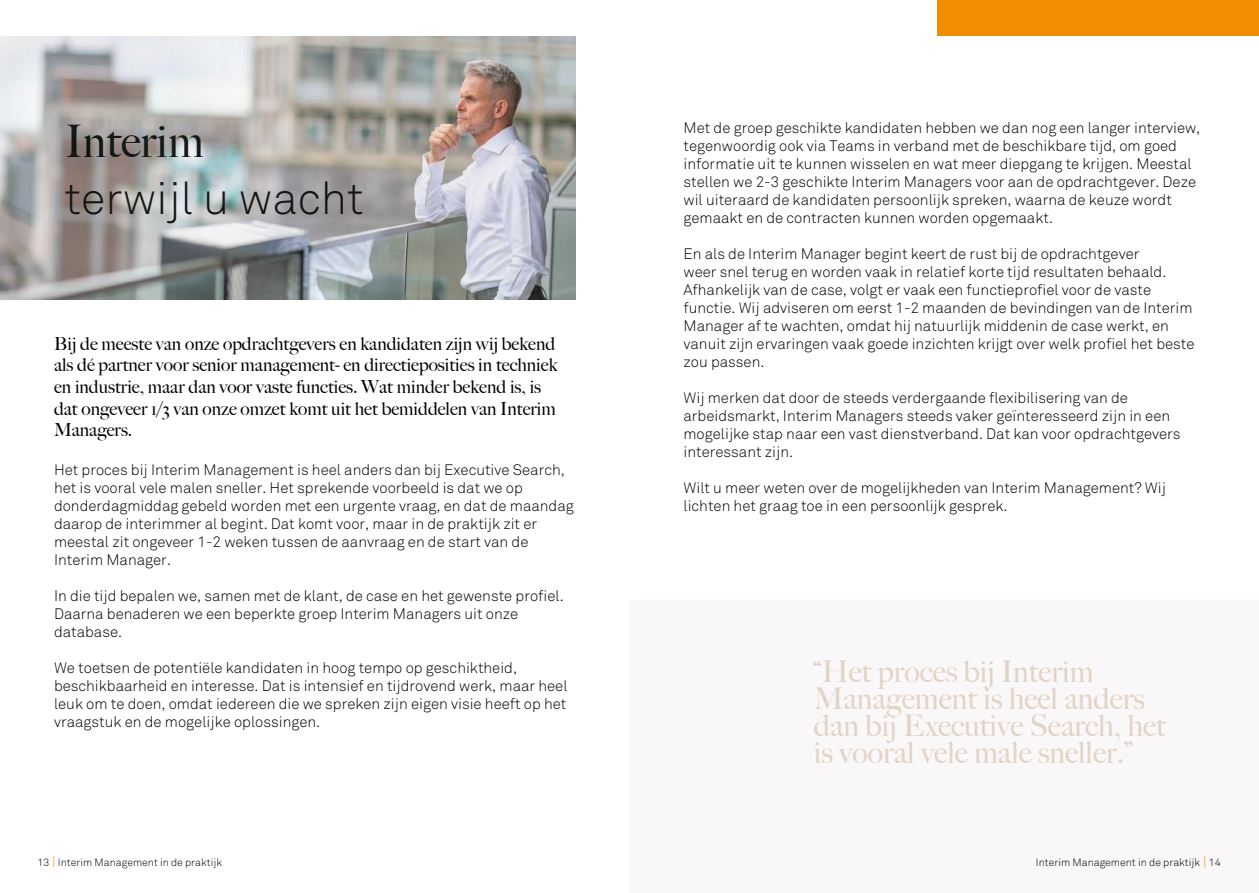
<style>
.page{position:relative;width:1259px;height:893px;background:#fff}
.page>*{position:absolute;margin:0;border:0;box-sizing:border-box;transform-origin:0 0}
.t1{font:300 45px "Akkurat";color:#000}
.t2{font:500 45px "Big Caslon";color:#000}
.t3{font:500 30px/27px "Big Caslon";color:#e2d3c7}
.t4{font:500 18px/21.6px "Big Caslon";color:#000}
.t5{font:300 15px/18px "Akkurat";color:#000}
.t6{font:300 10.5px "Akkurat";color:#000}
.s1{font-size:13.5px;color:#f28c00}
</style>
<div class="page">
<div style="left:629px;top:600px;width:630px;height:293px;background:#f9f7f7"></div>
<img style="left:0;top:37px;width:576px;height:263px">
<div style="left:937px;top:0;width:322px;height:35px;background:#f28c00"></div>
<h1 class="t2" style="left:65px;top:104px;width:140px">Interim</h1>
<p class="t5" style="left:683px;top:119px;width:518px">Met de groep geschikte kandidaten hebben we dan nog een langer interview, tegenwoordig ook via Teams in verband met de beschikbare tijd, om goed informatie uit te kunnen wisselen en wat meer diepgang te krijgen. Meestal stellen we 2-3 geschikte Interim Managers voor aan de opdrachtgever. Deze wil uiteraard de kandidaten persoonlijk spreken, waarna de keuze wordt gemaakt en de contracten kunnen worden opgemaakt.</p>
<p class="t5" style="left:683px;top:245px;width:512px">En als de Interim Manager begint keert de rust bij de opdrachtgever<br>weer snel terug en worden vaak in relatief korte tijd resultaten behaald.<br>Afhankelijk van de case, volgt er vaak een functieprofiel voor de vaste functie. Wij adviseren om eerst 1-2 maanden de bevindingen van de Interim Manager af te wachten, omdat hij natuurlijk middenin de case werkt, en vanuit zijn ervaringen vaak goede inzichten krijgt over welk profiel het beste zou passen.</p>
<p class="t5" style="left:683px;top:389px;width:498px">Wij merken dat door de steeds verdergaande flexibilisering van de arbeidsmarkt, Interim Managers steeds vaker geïnteresseerd zijn in een mogelijke stap naar een vast dienstverband. Dat kan voor opdrachtgevers interessant zijn.</p>
<p class="t5" style="left:683px;top:479px;width:484px">Wilt u meer weten over de mogelijkheden van Interim Management? Wij lichten het graag toe in een persoonlijk gesprek.</p>
<h1 class="t1" style="left:65px;top:172px;width:300px">terwijl u wacht</h1>
<p class="t4" style="left:54px;top:332px;width:505px">Bij de meeste van onze opdrachtgevers en kandidaten zijn wij bekend als dé partner voor senior management- en directieposities in techniek en industrie, maar dan voor vaste functies. Wat minder bekend is, is dat ongeveer 1/3 van onze omzet komt uit het bemiddelen van Interim Managers.</p>
<p class="t5" style="left:54px;top:461px;width:521px">Het proces bij Interim Management is heel anders dan bij Executive Search, het is vooral vele malen sneller. Het sprekende voorbeeld is dat we op donderdagmiddag gebeld worden met een urgente vraag, en dat de maandag daarop de interimmer al begint. Dat komt voor, maar in de praktijk zit er meestal zit ongeveer 1-2 weken tussen de aanvraag en de start van de Interim Manager.</p>
<p class="t5" style="left:54px;top:587px;width:511px">In die tijd bepalen we, samen met de klant, de case en het gewenste profiel.<br>Daarna benaderen we een beperkte groep Interim Managers uit onze database.</p>
<p class="t5" style="left:54px;top:659px;width:515px">We toetsen de potentiële kandidaten in hoog tempo op geschiktheid, beschikbaarheid en interesse. Dat is intensief en tijdrovend werk, maar heel leuk om te doen, omdat iedereen die we spreken zijn eigen visie heeft op het vraagstuk en de mogelijke oplossingen.</p>
<h2 class="t3" style="left:814px;top:657px;width:354px">“Het proces bij Interim<br>Management is heel anders dan bij Executive Search, het is vooral vele male sneller.”</h2>
<p class="t6" style="left:38px;top:856px;width:186px">13 <span class="s1">|</span> Interim Management in de praktijk</p>
<p class="t6" style="left:1036px;top:856px;width:186px">Interim Management in de praktijk <span class="s1">|</span> 14</p>
</div>
